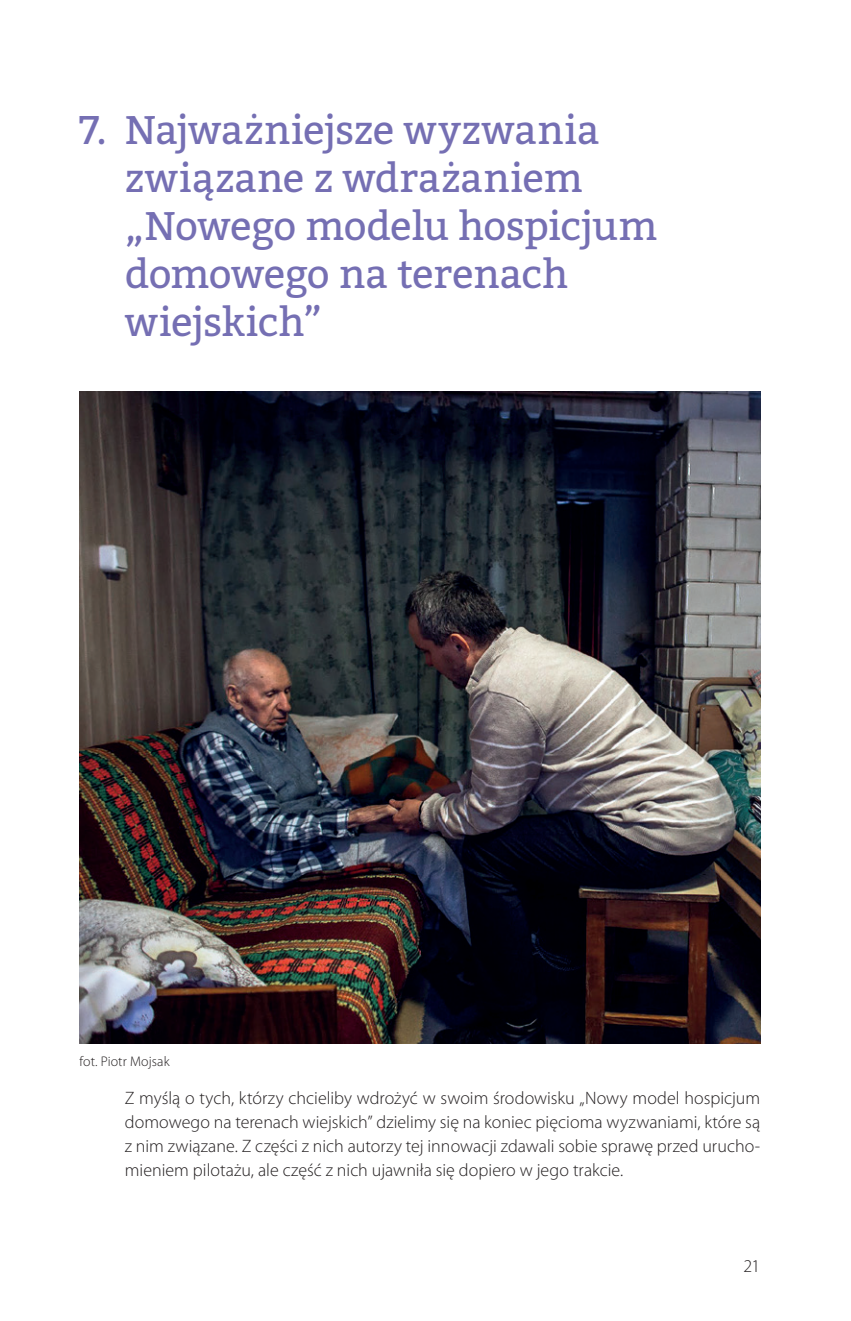
<style>
.page{position:relative;width:851px;height:1321px;background:#fff}
.page>*{position:absolute;margin:0;border:0;box-sizing:border-box;transform-origin:0 0}
.Nagłowek_I_rzedu{font:40px/48px "Bitter";letter-spacing:-.01em;color:#756fb3}
.Tekst{font:300 18px/24px "Myriad Pro";color:#231f20;text-align:justify}
.podpisy{font:300 14px "Myriad Pro";letter-spacing:.01em;color:#231f20}
</style>
<div class="page">
<img style="left:79px;top:391px;width:681px;height:653px">
<p class="Nagłowek_I_rzedu" style="left:125px;top:105px;width:534px;text-indent:-45px">7. Najważniejsze wyzwania związane z wdrażaniem „Nowego modelu hospicjum domowego na terenach wiejskich”</p>
<p class="podpisy" style="left:79px;top:1053px;width:92px">fot. Piotr Mojsak</p>
<p class="Tekst" style="left:125px;top:1086px;width:636px">Z myślą o tych, którzy chcieliby wdrożyć w swoim środowisku „Nowy model hospicjum domowego na terenach wiejskich” dzielimy się na koniec pięcioma wyzwaniami, które są z nim związane. Z części z nich autorzy tej innowacji zdawali sobie sprawę przed urucho&shy;mieniem pilotażu, ale część z nich ujawniła się dopiero w jego trakcie.</p>
<p class="Tekst" style="left:743px;top:1254px;width:18px">21</p>
</div>
